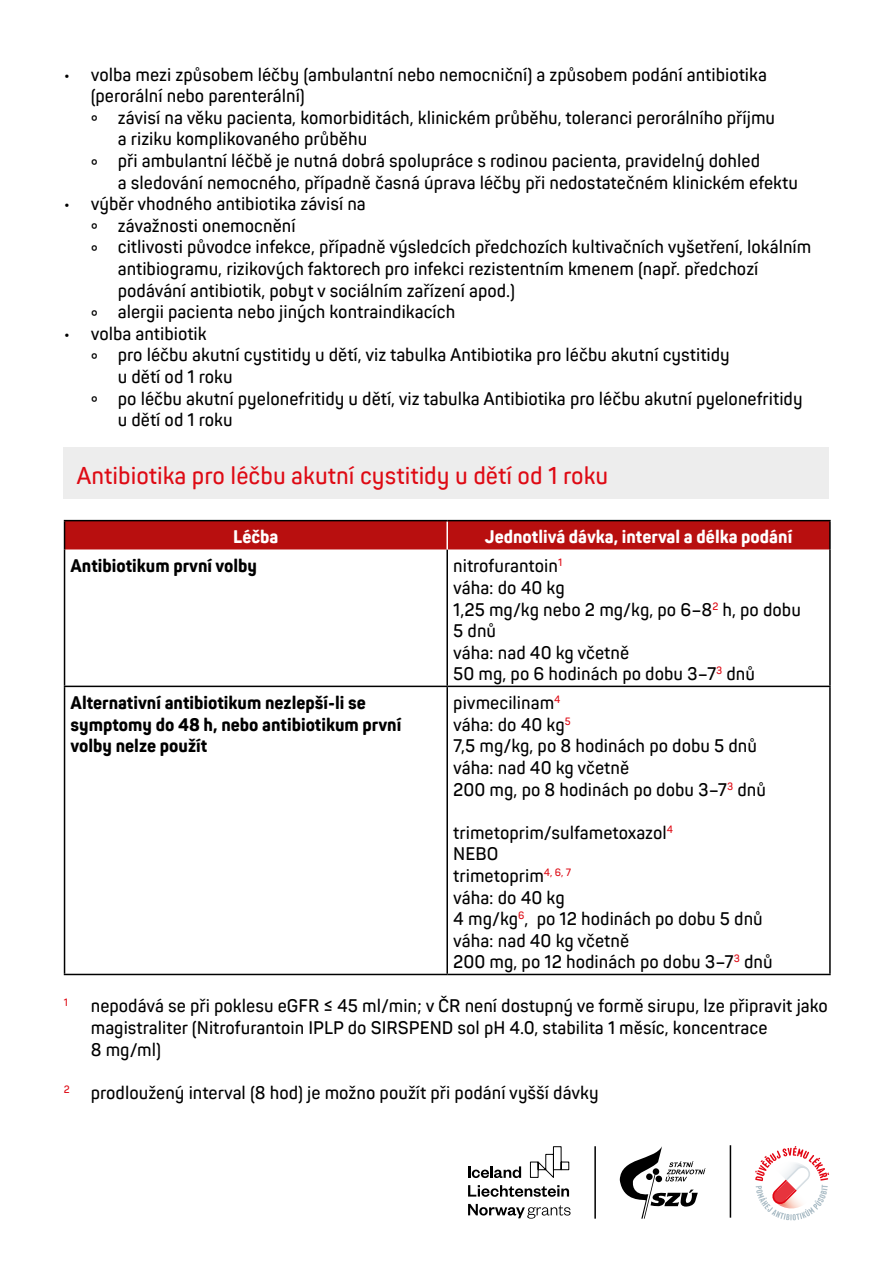
<style>
.page{position:relative;width:893px;height:1263px;background:#fff}
.page>*{position:absolute;margin:0;border:0;box-sizing:border-box;transform-origin:0 0}
.t1{font:600 24px "Panton Narrow";color:#de0a14}
.t2{font:600 18px/21.6px "Panton Narrow";color:#000}
.t3{font:800 18px/21.6px "Panton Narrow";color:#000}
.t4{font:800 18px "Panton Narrow";color:#fff}
.t5{font:600 10.5px "Panton Narrow";color:#de0a14}
</style>
<div class="page">
<hr style="left:594px;top:1146px;width:2px;height:73px;background:#000">
<svg style="left:529px;top:1146px;width:41px;height:32px"></svg>
<svg style="left:468px;top:1166px;width:53px;height:12px"></svg>
<svg style="left:468px;top:1185px;width:101px;height:12px"></svg>
<svg style="left:468px;top:1204px;width:102px;height:15px"></svg>
<svg style="left:620px;top:1146px;width:86px;height:73px"></svg>
<svg style="left:755px;top:1146px;width:74px;height:74px"></svg>
<hr style="left:730px;top:1145px;width:1px;height:73px;background:#000">
<div style="left:64px;top:448px;width:765px;height:51px;background:#ededed"></div>
<hr style="left:64px;top:549px;width:1px;height:137px;background:#000">
<hr style="left:446px;top:549px;width:2px;height:137px;background:#000">
<hr style="left:829px;top:549px;width:2px;height:137px;background:#000">
<hr style="left:64px;top:686px;width:383px;height:1px;background:#000">
<hr style="left:64px;top:687px;width:1px;height:287px;background:#000">
<hr style="left:447px;top:686px;width:384px;height:1px;background:#000">
<hr style="left:446px;top:687px;width:2px;height:287px;background:#000">
<hr style="left:829px;top:687px;width:2px;height:287px;background:#000">
<hr style="left:64px;top:974px;width:383px;height:1px;background:#000">
<hr style="left:447px;top:974px;width:384px;height:1px;background:#000">
<hr style="left:64px;top:520px;width:383px;height:1px;background:#000">
<div style="left:64px;top:521px;width:765px;height:28px;background:#b80f0f"></div>
<hr style="left:447px;top:520px;width:384px;height:1px;background:#000">
<hr style="left:829px;top:521px;width:2px;height:28px;background:#000">
<p class="t2" style="left:64px;top:63px;width:705px">• volba mezi způsobem léčby (ambulantní nebo nemocniční) a způsobem podání antibiotika</p>
<p class="t2" style="left:91px;top:85px;width:216px">(perorální nebo parenterální)</p>
<p class="t2" style="left:91px;top:107px;width:686px">° závisí na věku pacienta, komorbiditách, klinickém průběhu, toleranci perorálního příjmu</p>
<p class="t2" style="left:118px;top:128px;width:251px">a riziku komplikovaného průběhu</p>
<p class="t2" style="left:91px;top:150px;width:671px">° při ambulantní léčbě je nutná dobrá spolupráce s rodinou pacienta, pravidelný dohled</p>
<p class="t2" style="left:118px;top:171px;width:682px">a sledování nemocného, případně časná úprava léčby při nedostatečném klinickém efektu</p>
<p class="t2" style="left:64px;top:193px;width:304px">• výběr vhodného antibiotika závisí na</p>
<p class="t2" style="left:91px;top:215px;width:206px">° závažnosti onemocnění</p>
<p class="t2" style="left:91px;top:236px;width:722px">° citlivosti původce infekce, případně výsledcích předchozích kultivačních vyšetření, lokálním</p>
<p class="t2" style="left:118px;top:258px;width:642px">antibiogramu, rizikových faktorech pro infekci rezistentním kmenem (např. předchozí</p>
<p class="t2" style="left:118px;top:279px;width:399px">podávání antibiotik, pobyt v sociálním zařízení apod.)</p>
<p class="t2" style="left:91px;top:301px;width:366px">° alergii pacienta nebo jiných kontraindikacích</p>
<p class="t2" style="left:64px;top:323px;width:144px">• volba antibiotik</p>
<p class="t2" style="left:91px;top:344px;width:641px">° pro léčbu akutní cystitidy u dětí, viz tabulka Antibiotika pro léčbu akutní cystitidy</p>
<p class="t2" style="left:118px;top:366px;width:116px">u dětí od 1 roku</p>
<p class="t2" style="left:91px;top:387px;width:713px">° po léčbu akutní pyelonefritidy u dětí, viz tabulka Antibiotika pro léčbu akutní pyelonefritidy</p>
<p class="t2" style="left:118px;top:409px;width:116px">u dětí od 1 roku</p>
<h1 class="t1" style="left:77px;top:461px;width:533px">Antibiotika pro léčbu akutní cystitidy u dětí od 1 roku</h1>
<p class="t4" style="left:233px;top:526px;width:47px">Léčba</p>
<p class="t4" style="left:485px;top:526px;width:309px">Jednotlivá dávka, interval a délka podání</p>
<p class="t3" style="left:71px;top:555px;width:188px">Antibiotikum první volby</p>
<p class="t2" style="left:453px;top:555px;width:349px">nitrofurantoin<sup>1<br></sup>váha: do 40 kg<br>1,25 mg/kg nebo 2 mg/kg, po 6–8<sup>2</sup> h, po dobu<br>5 dnů<br>váha: nad 40 kg včetně<br>50 mg, po 6 hodinách po dobu 3–7<sup>3</sup> dnů</p>
<p class="t3" style="left:71px;top:692px;width:332px">Alternativní antibiotikum nezlepší-li se symptomy do 48 h, nebo antibiotikum první volby nelze použít</p>
<p class="t2" style="left:453px;top:692px;width:314px">pivmecilinam<sup>4<br></sup>váha: do 40 kg<sup>5<br></sup>7,5 mg/kg, po 8 hodinách po dobu 5 dnů váha: nad 40 kg včetně<br>200 mg, po 8 hodinách po dobu 3–7<sup>3</sup> dnů</p>
<p class="t2" style="left:453px;top:821px;width:321px">trimetoprim/sulfametoxazol<sup>4<br></sup>NEBO<br>trimetoprim<sup>4,</sup> <sup>6,</sup> <sup>7<br></sup>váha: do 40 kg<br>4 mg/kg<sup>6</sup>, po 12 hodinách po dobu 5 dnů váha: nad 40 kg včetně<br>200 mg, po 12 hodinách po dobu 3–7<sup>3</sup> dnů</p>
<p class="t5" style="left:64px;top:996px;width:6px">1</p>
<p class="t2" style="left:91px;top:995px;width:739px">nepodává se při poklesu eGFR ≤ 45 ml/min; v ČR není dostupný ve formě sirupu, lze připravit jako magistraliter (Nitrofurantoin IPLP do SIRSPEND sol pH 4.0, stabilita 1 měsíc, koncentrace<br>8 mg/ml)</p>
<p class="t2" style="left:64px;top:1081px;width:536px"><sup>2</sup> prodloužený interval (8 hod) je možno použít při podání vyšší dávky</p>
</div>
